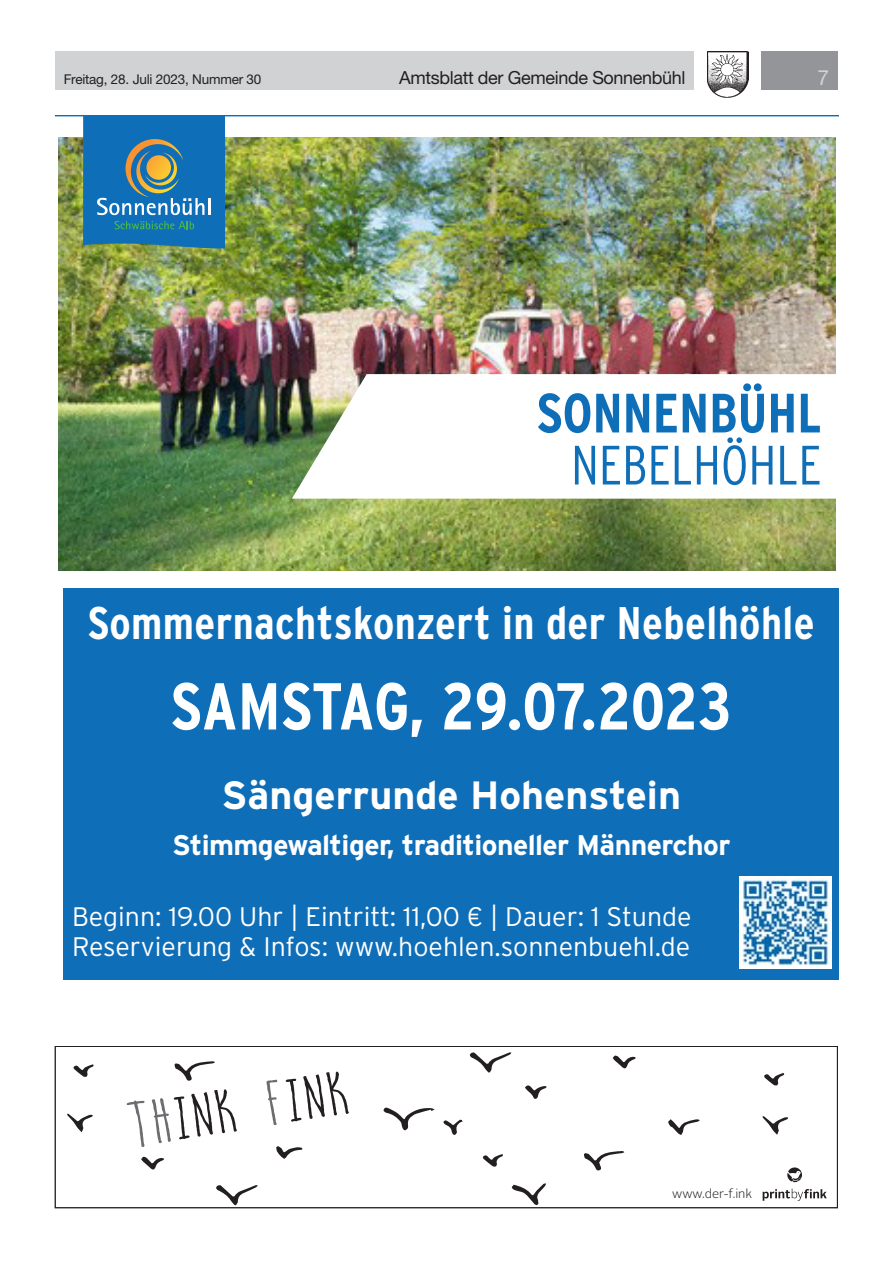
<style>
.page{position:relative;width:893px;height:1263px;background:#fff}
.page>*{position:absolute;margin:0;border:0;box-sizing:border-box;transform-origin:0 0}
.t1{font:700 66.15px "Interstate Condensed";letter-spacing:-.005em;color:#fff}
.t2{font:700 55.35px "Interstate Condensed";color:#0f6eb8}
.t3{font:300 55.35px "Interstate Condensed";color:#0f6eb8}
.t4{font:55.05px "hellogoodbye";color:#231f20;scale:1.18 1}
.t5{font:700 45.6px "Interstate Condensed";letter-spacing:.01em;color:#fff}
.t6{font:700 39.3px "Interstate";color:#fff}
.t7{font:700 28.35px "Interstate";letter-spacing:-.02em;color:#fff}
.t8{font:300 26.7px/30px "Interstate";color:#fff}
.t9{font:21px "Helvetica Neue LT Std";color:#d1d2d4}
.t10{font:18px "Helvetica Neue LT Std";letter-spacing:-.02em;color:#231f20}
.t11{font:13.5px "Helvetica Neue LT Std";letter-spacing:-.015em;color:#231f20}
.t12{font:300 12.75px "Alright Web";color:#231f20}
.s1{color:#6c6d70}
</style>
<div class="page">
<div style="left:55px;top:51px;width:639px;height:38px;background:#d1d2d4"></div>
<div style="left:761px;top:51px;width:77px;height:38px;background:#939598"></div>
<img style="left:707px;top:51px;width:41px;height:47px">
<img style="left:56px;top:115px;width:782px;height:474px">
<div style="left:63px;top:589px;width:775px;height:391px;background:#0f6eb8"></div>
<img style="left:739px;top:876px;width:93px;height:93px">
<svg style="left:470px;top:1052px;width:41px;height:20px"></svg>
<svg style="left:584px;top:1151px;width:40px;height:20px"></svg>
<svg style="left:668px;top:1119px;width:32px;height:16px"></svg>
<svg style="left:762px;top:1116px;width:26px;height:19px"></svg>
<svg style="left:525px;top:1085px;width:22px;height:14px"></svg>
<svg style="left:613px;top:1055px;width:23px;height:14px"></svg>
<svg style="left:764px;top:1073px;width:20px;height:13px"></svg>
<svg style="left:512px;top:1183px;width:34px;height:23px"></svg>
<svg style="left:483px;top:1154px;width:20px;height:13px"></svg>
<svg style="left:443px;top:1119px;width:20px;height:16px"></svg>
<svg style="left:216px;top:1185px;width:42px;height:20px"></svg>
<svg style="left:67px;top:1061px;width:368px;height:109px"></svg>
<svg style="left:787px;top:1167px;width:15px;height:15px"></svg>
<svg style="left:762px;top:1189px;width:65px;height:12px"></svg>
<div style="left:55px;top:1046px;width:783px;height:162px;border:1px solid #231f20"></div>
<p class="t11" style="left:64px;top:71px;width:199px">Freitag, 28. Juli 2023, Nummer 30</p>
<p class="t10" style="left:399px;top:67px;width:288px">Amtsblatt der Gemeinde Sonnenbühl</p>
<p class="t9" style="left:817px;top:65px;width:13px">7</p>
<h2 class="t2" style="left:537px;top:382px;width:287px">SONNENBÜHL</h2>
<h2 class="t3" style="left:571px;top:434px;width:252px">NEBELHÖHLE</h2>
<h3 class="t5" style="left:88px;top:597px;width:728px">Sommernachtskonzert in der Nebelhöhle</h3>
<h1 class="t1" style="left:171px;top:669px;width:563px">SAMSTAG, 29.07.2023</h1>
<h3 class="t6" style="left:221px;top:773px;width:461px">Sängerrunde Hohenstein</h3>
<p class="t7" style="left:172px;top:829px;width:560px">Stimmgewaltiger, traditioneller Männerchor</p>
<p class="t8" style="left:72px;top:901px;width:621px">Beginn: 19.00 Uhr | Eintritt: 11,00 € | Dauer: 1 Stunde<br>Reservierung &amp; Infos: www.hoehlen.sonnenbuehl.de</p>
<h3 class="t4" style="left:124px;top:1098px;width:190px;rotate:-9deg"><span class="s1">Th</span>ink <span class="s1">F</span>ink</h3>
<p class="t12" style="left:672px;top:1187px;width:81px">www.der-f.ink</p>
</div>
